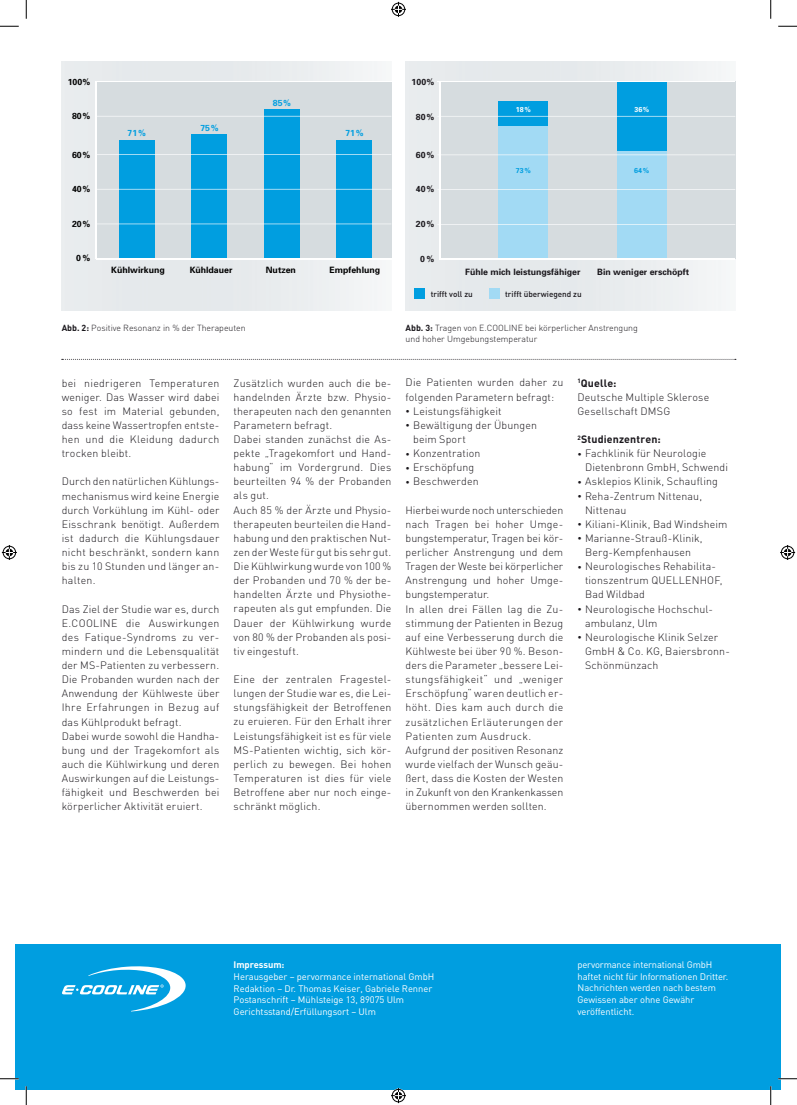
<style>
.page{position:relative;width:797px;height:1105px;background:#fff}
.page>*{position:absolute;margin:0;border:0;box-sizing:border-box;transform-origin:0 0}
.t1{font:300 10.62px/14.1px "DIN";letter-spacing:.015em;color:#1a171c}
.t2{font:700 10.62px "DIN";letter-spacing:.015em;color:#1a171c}
.t3{font:9.38px/11.9px "DIN";letter-spacing:-.005em;color:#fff}
.t4{font:700 9.38px "DIN";color:#fff}
.t5{font:300 8.75px/10.5px "DIN";color:#1a171c}
.t6{font:700 8.75px "Univers";color:#1a171c}
.t7{font:700 8.75px "Univers";color:#000}
.t8{font:700 8.75px "Univers";color:#009ee0}
.t9{font:500 8.12px "DIN";color:#1a171c}
.t10{font:700 7.12px "Univers";color:#fff}
.t11{font:700 7.12px "Univers";color:#009ee0}
.s1{font-weight:700}
.s2{font-size:8.12px}
</style>
<div class="page">
<svg style="left:62px;top:359px;width:674px;height:1px"></svg>
<div style="left:96px;top:82px;width:295px;height:177px;background:#d6dcdf"></div>
<div style="left:119px;top:140px;width:35px;height:119px;background:#009ee0"></div>
<div style="left:191px;top:134px;width:36px;height:125px;background:#009ee0"></div>
<div style="left:264px;top:110px;width:35px;height:149px;background:#009ee0"></div>
<div style="left:336px;top:140px;width:36px;height:119px;background:#009ee0"></div>
<hr style="left:96px;top:258px;width:295px;height:2px;background:#fff">
<hr style="left:95px;top:116px;width:296px;height:1px;background:#fff">
<hr style="left:95px;top:154px;width:296px;height:1px;background:#fff">
<hr style="left:95px;top:189px;width:296px;height:1px;background:#fff">
<hr style="left:95px;top:224px;width:296px;height:1px;background:#fff">
<hr style="left:95px;top:82px;width:2px;height:177px;background:#fff">
<div style="left:440px;top:82px;width:295px;height:177px;background:#d6dcdf"></div>
<div style="left:498px;top:102px;width:50px;height:25px;background:#009ee0"></div>
<div style="left:498px;top:127px;width:50px;height:132px;background:#a2daf4"></div>
<div style="left:616px;top:149px;width:50px;height:110px;background:#a2daf4"></div>
<div style="left:616px;top:82px;width:50px;height:69px;background:#009ee0"></div>
<hr style="left:437px;top:224px;width:298px;height:1px;background:#fff">
<hr style="left:437px;top:189px;width:298px;height:1px;background:#fff">
<hr style="left:437px;top:155px;width:298px;height:1px;background:#fff">
<hr style="left:437px;top:116px;width:298px;height:1px;background:#fff">
<hr style="left:439px;top:258px;width:296px;height:2px;background:#fff">
<div style="left:414px;top:288px;width:11px;height:11px;background:#009ee0"></div>
<div style="left:489px;top:288px;width:10px;height:11px;background:#a2daf4"></div>
<div style="left:16px;top:944px;width:765px;height:145px;background:#009ee0"></div>
<svg style="left:62px;top:966px;width:124px;height:45px"></svg>
<svg style="left:0;top:25px;width:19px;height:2px"></svg>
<svg style="left:778px;top:25px;width:19px;height:2px"></svg>
<svg style="left:0;top:1078px;width:19px;height:1px"></svg>
<svg style="left:778px;top:1078px;width:19px;height:1px"></svg>
<svg style="left:25px;top:0;width:2px;height:19px"></svg>
<svg style="left:25px;top:1086px;width:2px;height:19px"></svg>
<svg style="left:770px;top:0;width:1px;height:19px"></svg>
<svg style="left:770px;top:1086px;width:1px;height:19px"></svg>
<svg style="left:391px;top:2px;width:15px;height:15px"></svg>
<svg style="left:391px;top:1088px;width:15px;height:15px"></svg>
<svg style="left:2px;top:545px;width:15px;height:15px"></svg>
<svg style="left:780px;top:545px;width:15px;height:15px"></svg>
<p class="t7" style="left:68px;top:76px;width:24px">100%</p>
<p class="t6" style="left:411px;top:76px;width:24px">100 %</p>
<p class="t6" style="left:416px;top:111px;width:20px">80 %</p>
<p class="t6" style="left:416px;top:149px;width:20px">60 %</p>
<p class="t6" style="left:416px;top:184px;width:20px">40 %</p>
<p class="t6" style="left:416px;top:218px;width:20px">20 %</p>
<p class="t6" style="left:420px;top:253px;width:16px">0 %</p>
<p class="t8" style="left:273px;top:97px;width:20px">85 %</p>
<p class="t7" style="left:72px;top:111px;width:20px">80 %</p>
<p class="t7" style="left:72px;top:149px;width:20px">60 %</p>
<p class="t7" style="left:72px;top:183px;width:20px">40 %</p>
<p class="t7" style="left:72px;top:218px;width:20px">20 %</p>
<p class="t7" style="left:76px;top:253px;width:16px">0 %</p>
<p class="t8" style="left:200px;top:122px;width:20px">75 %</p>
<p class="t8" style="left:128px;top:128px;width:20px">71 %</p>
<p class="t8" style="left:345px;top:127px;width:20px">71 %</p>
<p class="t10" style="left:516px;top:105px;width:16px">18 %</p>
<p class="t11" style="left:516px;top:166px;width:16px">73 %</p>
<p class="t10" style="left:634px;top:105px;width:16px">36 %</p>
<p class="t11" style="left:634px;top:166px;width:16px">64 %</p>
<p class="t7" style="left:111px;top:264px;width:55px">Kühlwirkung</p>
<p class="t7" style="left:190px;top:264px;width:44px">Kühldauer</p>
<p class="t7" style="left:266px;top:264px;width:32px">Nutzen</p>
<p class="t7" style="left:329px;top:264px;width:52px">Empfehlung</p>
<p class="t6" style="left:465px;top:266px;width:117px">Fühle mich leistungsfähiger</p>
<p class="t6" style="left:597px;top:266px;width:93px">Bin weniger erschöpft</p>
<p class="t9" style="left:431px;top:289px;width:44px">trifft voll zu</p>
<p class="t9" style="left:505px;top:289px;width:78px">trifft überwiegend zu</p>
<p class="t5" style="left:62px;top:323px;width:185px"><span class="s1">Abb. 2:</span> Positive Resonanz in % der Therapeuten</p>
<p class="t5" style="left:405px;top:323px;width:234px"><span class="s1">Abb. 3:</span> Tragen von E.COOLINE bei körperlicher Anstrengung und hoher Umgebungstemperatur</p>
<p class="t1" style="left:62px;top:376px;width:159px;text-align:justify">bei niedrigeren Temperaturen weniger. Das Wasser wird dabei so fest im Material gebunden, dass keine Wassertropfen entste&shy;hen und die Kleidung dadurch trocken bleibt.</p>
<p class="t1" style="left:62px;top:474px;width:159px;text-align:justify">Durch den natürlichen Kühlungs&shy;mechanismus wird keine Energie durch Vorkühlung im Kühl- oder Eisschrank benötigt. Außerdem ist dadurch die Kühlungsdauer nicht beschränkt, sondern kann bis zu 10 Stunden und länger an&shy;halten.</p>
<p class="t1" style="left:62px;top:602px;width:159px">Das Ziel der Studie war es, durch<br>E.COOLINE die Auswirkungen des Fatique-Syndroms zu ver&shy;mindern und die Lebensqualität der MS-Patienten zu verbessern.<br>Die Probanden wurden nach der<br>Anwendung der Kühlweste über<br>Ihre Erfahrungen in Bezug auf das Kühlprodukt befragt.<br>Dabei wurde sowohl die Handha&shy;bung und der Tragekomfort als auch die Kühlwirkung und deren<br>Auswirkungen auf die Leistungs&shy;fähigkeit und Beschwerden bei körperlicher Aktivität eruiert.</p>
<p class="t1" style="left:234px;top:375px;width:159px">Zusätzlich wurden auch die be&shy;handelnden Ärzte bzw. Physio&shy;therapeuten nach den genannten<br>Parametern befragt.<br>Dabei standen zunächst die As&shy;pekte „Tragekomfort und Hand&shy;habung“ im Vordergrund. Dies beurteilten 94 % der Probanden als gut.<br>Auch 85 % der Ärzte und Physio&shy;therapeuten beurteilen die Hand&shy;habung und den praktischen Nut&shy;zen der Weste für gut bis sehr gut.<br>Die Kühlwirkung wurde von 100 % der Probanden und 70 % der be&shy;handelten Ärzte und Physiothe&shy;rapeuten als gut empfunden. Die<br>Dauer der Kühlwirkung wurde von 80 % der Probanden als posi&shy;tiv eingestuft.</p>
<p class="t1" style="left:234px;top:672px;width:159px;text-align:justify">Eine der zentralen Fragestel&shy;lungen der Studie war es, die Lei&shy;stungsfähigkeit der Betroffenen zu eruieren. Für den Erhalt ihrer Leistungsfähigkeit ist es für viele MS-Patienten wichtig, sich kör&shy;perlich zu bewegen. Bei hohen Temperaturen ist dies für viele Betroffene aber nur noch einge&shy;schränkt möglich.</p>
<p class="t1" style="left:405px;top:375px;width:159px">Die Patienten wurden daher zu folgenden Parametern befragt:</p>
<p class="t1" style="left:405px;top:404px;width:98px"><span class="s2">•</span> Leistungsfähigkeit</p>
<p class="t1" style="left:413px;top:418px;width:125px;text-indent:-7px"><span class="s2">•</span> Bewältigung der Übungen beim Sport</p>
<p class="t1" style="left:405px;top:446px;width:76px"><span class="s2">•</span> Konzentration</p>
<p class="t1" style="left:405px;top:460px;width:70px"><span class="s2">•</span> Erschöpfung</p>
<p class="t1" style="left:405px;top:474px;width:75px"><span class="s2">•</span> Beschwerden</p>
<p class="t1" style="left:405px;top:503px;width:159px">Hierbei wurde noch unterschieden nach Tragen bei hoher Umge&shy;bungstemperatur, Tragen bei kör&shy;perlicher Anstrengung und dem<br>Tragen der Weste bei körperlicher<br>Anstrengung und hoher Umge&shy;bungstemperatur.<br>In allen drei Fällen lag die Zu&shy;stimmung der Patienten in Bezug auf eine Verbesserung durch die<br>Kühlweste bei über 90 %. Beson&shy;ders die Parameter „bessere Lei&shy;stungsfähigkeit“ und „weniger<br>Erschöpfung“ waren deutlich er&shy;höht. Dies kam auch durch die zusätzlichen Erläuterungen der<br>Patienten zum Ausdruck.<br>Aufgrund der positiven Resonanz wurde vielfach der Wunsch geäu&shy;ßert, dass die Kosten der Westen in Zukunft von den Krankenkassen übernommen werden sollten.</p>
<p class="t1" style="left:577px;top:376px;width:133px"><sup>1</sup><span class="s1">Quelle:<br></span>Deutsche Multiple Sklerose<br>Gesellschaft DMSG</p>
<p class="t2" style="left:577px;top:432px;width:85px"><sup>2</sup>Studienzentren:</p>
<p class="t1" style="left:585px;top:446px;width:144px;text-indent:-7px"><span class="s2">•</span> Fachklinik für Neurologie<br>Dietenbronn GmbH, Schwendi</p>
<p class="t1" style="left:577px;top:474px;width:142px"><span class="s2">•</span> Asklepios Klinik, Schaufling</p>
<p class="t1" style="left:585px;top:489px;width:119px;text-indent:-7px"><span class="s2">•</span> Reha-Zentrum Nittenau,<br>Nittenau</p>
<p class="t1" style="left:577px;top:517px;width:152px"><span class="s2">•</span> Kiliani-Klinik, Bad Windsheim</p>
<p class="t1" style="left:577px;top:531px;width:127px;text-align:center"><span class="s2">•</span> Marianne-Strauß-Klinik,<br>Berg-Kempfenhausen</p>
<p class="t1" style="left:585px;top:559px;width:139px;text-indent:-7px"><span class="s2">•</span> Neurologisches Rehabilita&shy;tionszentrum QUELLENHOF,<br>Bad Wildbad</p>
<p class="t1" style="left:585px;top:602px;width:129px;text-indent:-7px"><span class="s2">•</span> Neurologische Hochschul&shy;ambulanz, Ulm</p>
<p class="t1" style="left:585px;top:630px;width:146px;text-indent:-7px"><span class="s2">•</span> Neurologische Klinik Selzer<br>GmbH &amp; Co. KG, Baiersbronn-<br>Schönmünzach</p>
<p class="t4" style="left:234px;top:958px;width:52px">Impressum:</p>
<p class="t3" style="left:234px;top:970px;width:202px">Herausgeber – pervormance international GmbH Redaktion – Dr. Thomas Keiser, Gabriele Renner Postanschrift – Mühlsteige 13, 89075 Ulm Gerichtsstand/Erfüllungsort – Ulm</p>
<p class="t3" style="left:577px;top:958px;width:152px">pervormance international GmbH haftet nicht für Informationen Dritter.<br>Nachrichten werden nach bestem<br>Gewissen aber ohne Gewähr veröffentlicht.</p>
</div>
